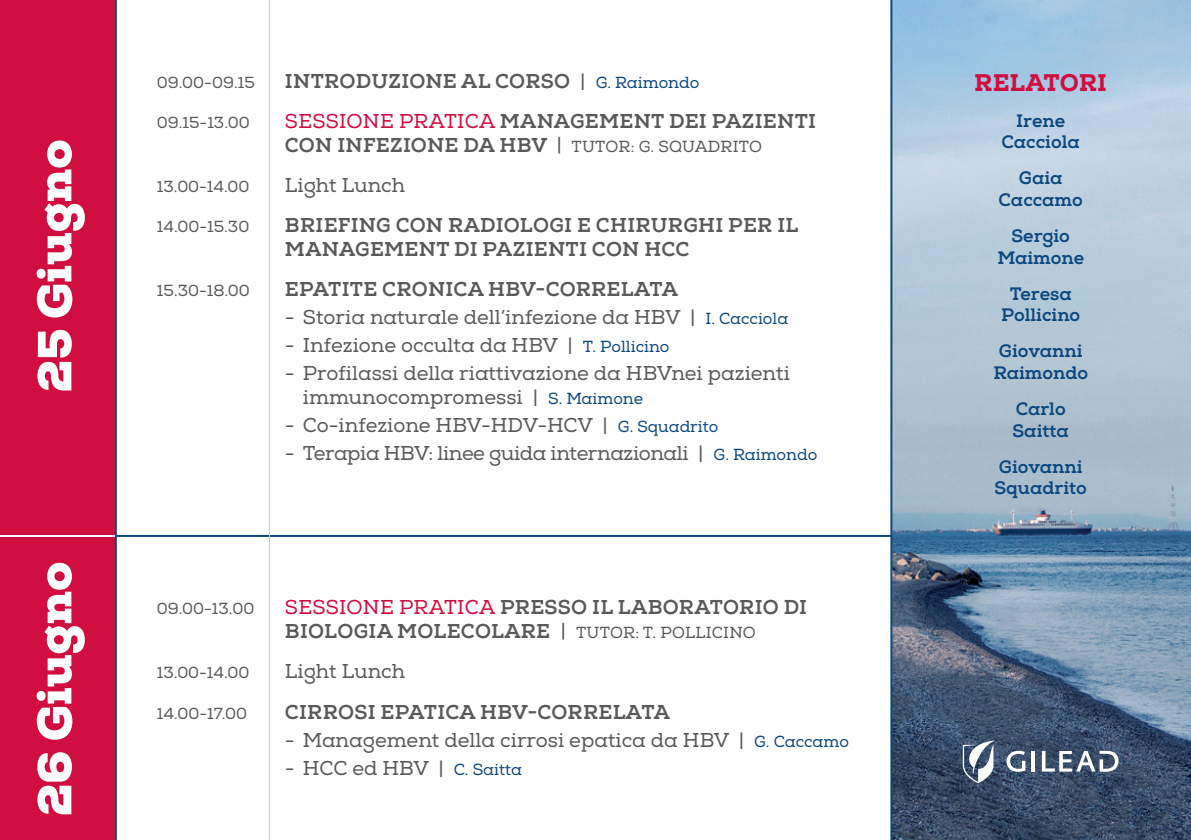
<style>
.page{position:relative;width:1191px;height:840px;background:#fff}
.page>*{position:absolute;margin:0;border:0;box-sizing:border-box;transform-origin:0 0}
.t1{font:800 24px "Nexa Slab";color:#d10e40}
.t2{font:20px/24px "Nexa Slab";color:#5a5a5d}
.t3{font:800 20px "Nexa Slab";letter-spacing:.015em;color:#5a5a5d}
.t4{font:20px "Nexa Slab";letter-spacing:-.02em;color:#5a5a5d}
.t5{font:800 20px/24px "Nexa Slab";letter-spacing:.105em;color:#5a5a5d}
.t6{font:20px "Nexa Slab";color:#d10e40}
.t7{font:800 18px/21.6px "Nexa Slab";color:#0d487f;text-align:center}
.t8{font:16px "Nexa Slab";color:#5a5a5d}
.s1{font-weight:400}
.s2{font-weight:400;font-size:16px;color:#0d487f}
.s3{font-weight:400;font-size:16px}
.s4{font-size:16px;color:#0d487f}
</style>
<div class="page">
<img style="left:892px;top:0;width:299px;height:839px">
<div style="left:0;top:0;width:116px;height:534px;background:#d10e40"></div>
<div style="left:0;top:537px;width:116px;height:302px;background:#d10e40"></div>
<hr style="left:116px;top:534px;width:775px;height:2px;background:#0d487f">
<hr style="left:115px;top:0;width:2px;height:839px;background:#0d487f">
<hr style="left:890px;top:0;width:2px;height:839px;background:#0d487f">
<hr style="left:269px;top:0;width:1px;height:839px;background:#c9cacc">
<svg style="left:1006px;top:750px;width:19px;height:21px"></svg>
<hr style="left:1031px;top:750px;width:4px;height:21px;background:#fff">
<svg style="left:1042px;top:750px;width:76px;height:21px"></svg>
<svg style="left:962px;top:740px;width:33px;height:42px"></svg>
<svg style="left:37px;top:562px;width:48px;height:251px"></svg>
<svg style="left:37px;top:140px;width:48px;height:250px"></svg>
<p class="t8" style="left:157px;top:73px;width:99px">09.00-09.15</p>
<p class="t3" style="left:285px;top:68px;width:416px">INTRODUZIONE AL CORSO <span class="s1">|</span> <span class="s2">G. Raimondo</span></p>
<p class="t8" style="left:157px;top:113px;width:94px">09.15-13.00</p>
<p class="t6" style="left:285px;top:109px;width:28px">Sessione</p>
<p class="t6" style="left:399px;top:109px;width:15px">pratica</p>
<p class="t3" style="left:500px;top:108px;width:87px">MANAGEME</p>
<p class="t3" style="left:633px;top:108px;width:172px">NT DEI PAZIENTI</p>
<p class="t3" style="left:285px;top:132px;width:310px">CON INFEZIONE DA HBV <span class="s1">|</span> <span class="s3">Tutor</span></p>
<p class="t8" style="left:631px;top:137px;width:64px">: G. Squadrito</p>
<p class="t8" style="left:157px;top:177px;width:94px">13.00-14.00</p>
<p class="t2" style="left:285px;top:173px;width:122px">Light Lunch</p>
<p class="t8" style="left:157px;top:217px;width:94px">14.00-15.30</p>
<p class="t3" style="left:285px;top:212px;width:42px">BRIEFI</p>
<p class="t3" style="left:359px;top:212px;width:338px">NG CON RADIOLOGI E CHIRURGHI</p>
<p class="t3" style="left:728px;top:212px;width:72px">PER IL</p>
<p class="t3" style="left:285px;top:236px;width:87px">MANAGEME</p>
<p class="t3" style="left:419px;top:236px;width:257px">NT DI PAZIENTI CON HCC</p>
<p class="t8" style="left:157px;top:281px;width:94px">15.30-18.00</p>
<p class="t3" style="left:285px;top:276px;width:57px">EPATITE</p>
<p class="t3" style="left:382px;top:276px;width:295px">CRONICA HBV-CORRELATA</p>
<p class="t2" style="left:285px;top:305px;width:505px">- Storia naturale dell’infezione da HBV | <span class="s4">I. Cacciola</span></p>
<p class="t2" style="left:285px;top:333px;width:386px">- Infezione occulta da HBV | <span class="s4">T. Pollicino</span></p>
<p class="t2" style="left:303px;top:361px;width:488px;text-indent:-18px">- Profilassi della riattivazione da HBVnei pazienti immunocompromessi | <span class="s4">S. Maimone</span></p>
<p class="t2" style="left:285px;top:413px;width:435px">- Co-infezione HBV-HDV-HCV | <span class="s4">G. Squadrito</span></p>
<p class="t4" style="left:285px;top:441px;width:534px">- Terapia HBV: linee guida internazionali | <span class="s4">G. Raimondo</span></p>
<p class="t8" style="left:157px;top:599px;width:99px">09.00-13.00</p>
<p class="t6" style="left:285px;top:595px;width:28px">Sessione</p>
<p class="t6" style="left:399px;top:595px;width:15px">pratica</p>
<p class="t3" style="left:500px;top:594px;width:45px">PRESS</p>
<p class="t5" style="left:285px;top:595px;width:521px;text-indent:286px">O IL LABORATORIO DI<br>BIOLOGIA MOLECOLARE <span class="s1">|</span> <span class="s3">Tutor</span></p>
<p class="t8" style="left:635px;top:623px;width:49px">: T. Pollicino</p>
<p class="t8" style="left:157px;top:663px;width:94px">13.00-14.00</p>
<p class="t2" style="left:285px;top:659px;width:122px">Light Lunch</p>
<p class="t8" style="left:157px;top:703px;width:92px">14.00-17.00</p>
<p class="t3" style="left:285px;top:698px;width:384px">CIRROSI EPATICA HBV-CORRELATA</p>
<p class="t2" style="left:285px;top:727px;width:565px">- Management della cirrosi epatica da HBV | <span class="s4">G. Caccamo</span></p>
<p class="t2" style="left:285px;top:755px;width:239px">- HCC ed HBV | <span class="s4">C. Saitta</span></p>
<p class="t1" style="left:974px;top:67px;width:102px">RE LATORI</p>
<p class="t7" style="left:1001px;top:110px;width:80px">IRENE<br>CACCIOLA</p>
<p class="t7" style="left:998px;top:167px;width:86px">GAIA<br>CACCAMO</p>
<p class="t7" style="left:997px;top:225px;width:88px">SERGIO<br>MAIMONE</p>
<p class="t7" style="left:1001px;top:282px;width:80px">TERESA<br>POLLICINO</p>
<p class="t7" style="left:993px;top:340px;width:96px">GIOVANNI<br>RAIMONDO</p>
<p class="t7" style="left:1012px;top:398px;width:58px;text-align:left">CARLO<br>SAITTA</p>
<p class="t7" style="left:994px;top:455px;width:94px;text-align:left">GIOVANNI<br>SQUADRITO</p>
</div>
